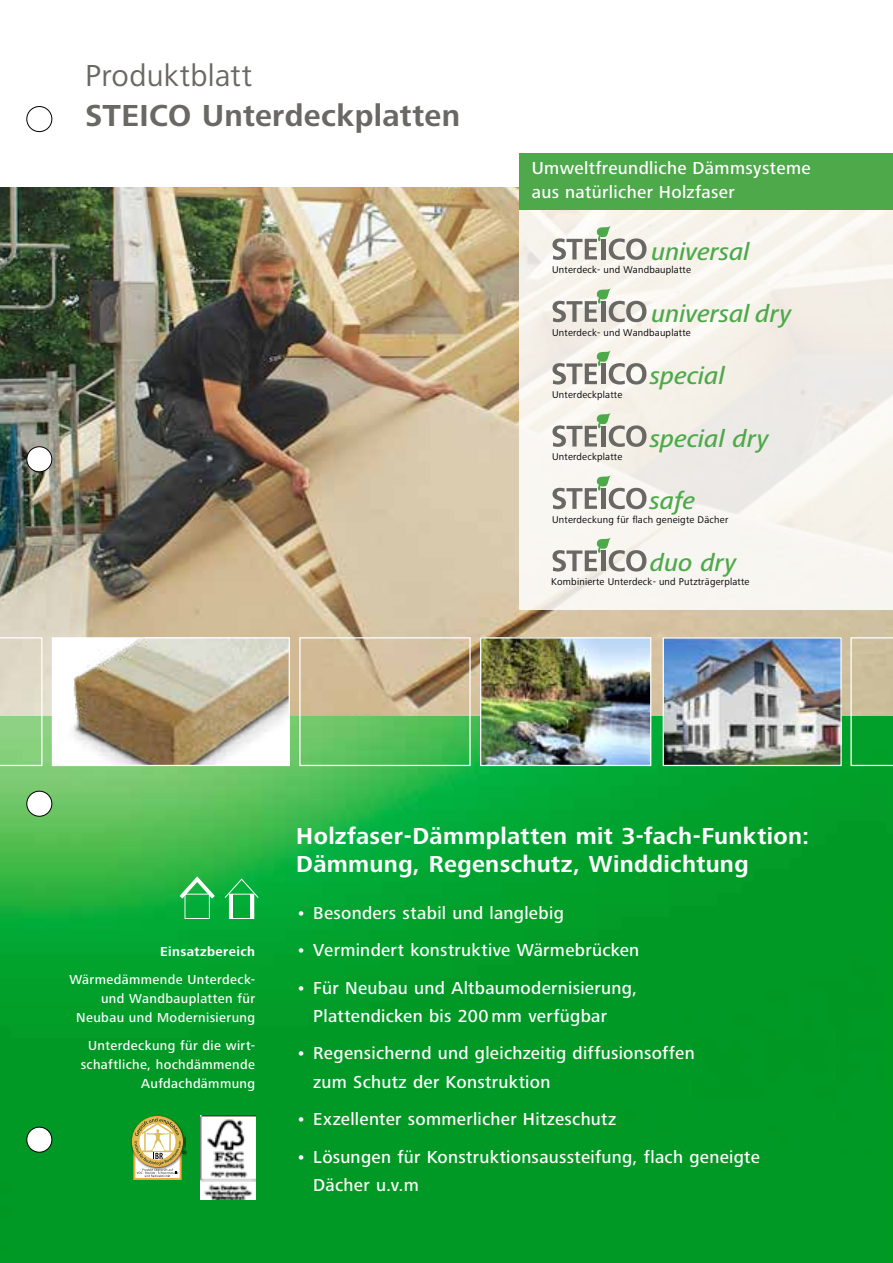
<style>
.page{position:relative;width:893px;height:1263px;background:#fff}
.page>*{position:absolute;margin:0;border:0;box-sizing:border-box;transform-origin:0 0}
.t1{font:700 31.5px "Frutiger Next LTW1 G";letter-spacing:.01em;color:#6a6864}
.t2{font:31.5px "Frutiger Next LTW1 G";letter-spacing:.005em;color:#6a6864}
.t3{font:italic 500 25.2px "Frutiger Next LTW1 G";color:#4da94a}
.t4{font:700 24px/28.2px "Frutiger Next LTW1 G";letter-spacing:.015em;color:#fff}
.t5{font:500 18px/28px "Frutiger Next LTW1 G";letter-spacing:.015em;color:#fff}
.t6{font:500 13.5px/18.8px "Frutiger Next LTW1 G";letter-spacing:.03em;color:#fff;text-align:right}
.t7{font:700 13.5px "Frutiger Next LTW1 G";letter-spacing:.03em;color:#fff}
.t8{font:300 12.75px "Myriad Pro";color:#000}
.t9{font:10.05px "Frutiger Next LTW1 G";letter-spacing:.02em;color:#000}
</style>
<div class="page">
<img style="left:0;top:188px;width:893px;height:528px">
<img style="left:0;top:716px;width:893px;height:547px">
<svg style="left:850px;top:637px;width:43px;height:129px;background:#84b676"></svg>
<svg style="left:0;top:637px;width:43px;height:129px;background:#c1d8af"></svg>
<div style="left:299px;top:637px;width:172px;height:129px;border:1px solid #fff"></div>
<div style="left:519px;top:206px;width:374px;height:403px;background:#f7f3eb"></div>
<img style="left:482px;top:639px;width:167px;height:125px">
<div style="left:480px;top:637px;width:171px;height:129px;border:1px solid #fff"></div>
<img style="left:665px;top:639px;width:175px;height:125px">
<div style="left:663px;top:637px;width:179px;height:129px;border:1px solid #fff"></div>
<img style="left:54px;top:639px;width:234px;height:125px">
<div style="left:52px;top:637px;width:238px;height:129px;border:1px solid #fff"></div>
<div style="left:519px;top:153px;width:374px;height:57px;background:#4da94a"></div>
<svg style="left:176px;top:873px;width:83px;height:46px;background:#2fba57"></svg>
<img style="left:200px;top:1116px;width:55px;height:83px">
<div style="left:133px;top:1148px;width:49px;height:32px;border:2px solid #f6ac42"></div>
<img style="left:131px;top:1115px;width:55px;height:55px">
<div style="left:132px;top:1116px;width:51px;height:51px;border:1px solid #f6ac42;border-radius:50%"></div>
<svg style="left:134px;top:1118px;width:47px;height:59px"></svg>
<svg style="left:552px;top:226px;width:94px;height:34px"></svg>
<svg style="left:552px;top:288px;width:94px;height:34px"></svg>
<svg style="left:552px;top:350px;width:94px;height:34px"></svg>
<svg style="left:552px;top:413px;width:94px;height:34px"></svg>
<svg style="left:552px;top:475px;width:94px;height:34px"></svg>
<svg style="left:552px;top:537px;width:94px;height:34px"></svg>
<div style="left:27px;top:106px;width:25px;height:26px;border:1px solid #000;border-radius:50%"></div>
<div style="left:27px;top:447px;width:25px;height:25px;background:#fff;border-radius:50%"></div>
<div style="left:27px;top:446px;width:25px;height:26px;border:1px solid #000;border-radius:50%"></div>
<div style="left:27px;top:791px;width:25px;height:25px;background:#fff;border-radius:50%"></div>
<div style="left:27px;top:791px;width:25px;height:25px;border:1px solid #000;border-radius:50%"></div>
<div style="left:27px;top:1127px;width:25px;height:25px;background:#fff;border-radius:50%"></div>
<div style="left:27px;top:1127px;width:25px;height:25px;border:1px solid #000;border-radius:50%"></div>
<h1 class="t2" style="left:85px;top:57px;width:169px">Produktblatt</h1>
<h1 class="t1" style="left:85px;top:98px;width:377px">STEICO Unterdeckplatten</h1>
<p class="t5" style="left:532px;top:157px;width:280px;line-height:24px">Umweltfreundliche Dämmsysteme aus natürlicher Holzfaser</p>
<h2 class="t3" style="left:651px;top:237px;width:100px">universal</h2>
<p class="t9" style="left:552px;top:264px;width:140px">Unterdeck- und Wandbauplatte</p>
<h2 class="t3" style="left:651px;top:299px;width:142px">universal dry</h2>
<p class="t9" style="left:552px;top:327px;width:140px">Unterdeck- und Wandbauplatte</p>
<p class="t9" style="left:552px;top:389px;width:72px">Unterdeckplatte</p>
<p class="t9" style="left:552px;top:451px;width:72px">Unterdeckplatte</p>
<h2 class="t3" style="left:650px;top:361px;width:77px">special</h2>
<h2 class="t3" style="left:650px;top:424px;width:121px">special dry</h2>
<h2 class="t3" style="left:649px;top:486px;width:47px">safe</h2>
<p class="t9" style="left:552px;top:514px;width:178px">Unterdeckung für flach geneigte Dächer</p>
<h2 class="t3" style="left:650px;top:548px;width:88px">duo dry</h2>
<p class="t9" style="left:551px;top:576px;width:200px">Kombinierte Unterdeck- und Putzträgerplatte</p>
<p class="t7" style="left:160px;top:944px;width:96px">Einsatzbereich</p>
<p class="t6" style="left:69px;top:971px;width:187px">Wärmedämmende Unterdeck&shy;und Wandbauplatten für<br>Neubau und Modernisierung</p>
<p class="t6" style="left:81px;top:1037px;width:176px">Unterdeckung für die wirt&shy;schaftliche, hochdämmende<br>Aufdachdämmung</p>
<p class="t8" style="left:182px;top:1147px;width:7px">®</p>
<h3 class="t4" style="left:296px;top:822px;width:514px">Holzfaser-Dämmplatten mit 3-fach-Funktion:<br>Dämmung, Regenschutz, Winddichtung</h3>
<p class="t5" style="left:296px;top:899px;width:269px">• Besonders stabil und langlebig</p>
<p class="t5" style="left:296px;top:937px;width:345px">• Vermindert konstruktive Wärmebrücken</p>
<p class="t5" style="left:313px;top:974px;width:325px;text-indent:-17px">• Für Neubau und Altbaumodernisierung,<br>Plattendicken bis 200 mm verfügbar</p>
<p class="t5" style="left:313px;top:1040px;width:383px;text-indent:-17px">• Regensichernd und gleichzeitig diffusionsoffen zum Schutz der Konstruktion</p>
<p class="t5" style="left:296px;top:1105px;width:321px">• Exzellenter sommerlicher Hitzeschutz</p>
<p class="t5" style="left:313px;top:1143px;width:448px;text-indent:-17px">• Lösungen für Konstruktionsaussteifung, flach geneigte<br>Dächer u.v.m</p>
</div>
